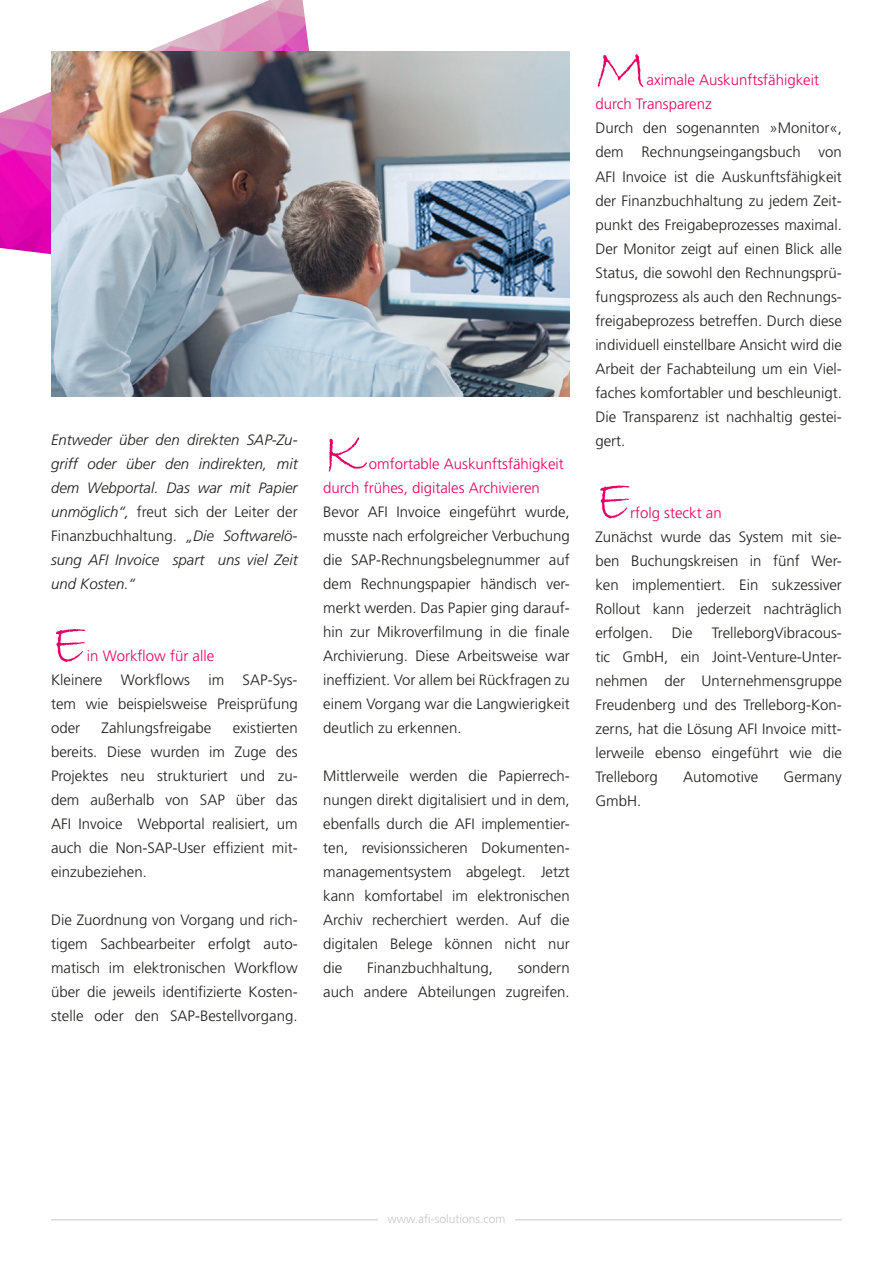
<style>
.page{position:relative;width:893px;height:1263px;background:#fff}
.page>*{position:absolute;margin:0;border:0;box-sizing:border-box;transform-origin:0 0}
.t1{font:60px "Bradley Hand ITC";color:#e60064}
.t2{font:300 15px/24px "Frutiger LT Std";color:#1d1d1b;text-align:justify}
.t3{font:italic 300 15px/24px "Frutiger LT Std";color:#1d1d1b;text-align:justify}
.t4{font:300 15px/24px "Frutiger LT Std";color:#e60064}
.t5{font:300 12px "Frutiger LT Std";color:#c7c7c6}
.s1{font-style:normal}
</style>
<div class="page">
<img style="left:0;top:0;width:310px;height:255px">
<hr style="left:51px;top:1219px;width:791px;height:1px;background:#c7c7c6">
<div style="left:378px;top:1214px;width:136px;height:14px;background:#fff"></div>
<img style="left:51px;top:51px;width:519px;height:346px">
<p class="t3" style="left:51px;top:428px;width:248px">Entweder über den direkten SAP-Zu&shy;griff oder über den indirekten, mit dem Webportal. Das war mit Papier unmöglich“, <span class="s1">freut sich der Leiter der Finanzbuchhaltung.</span> „Die Softwarelö&shy;sung AFI Invoice spart uns viel Zeit und Kosten.“</p>
<h1 class="t1" style="left:51px;top:606px;width:37px">E</h1>
<p class="t4" style="left:87px;top:644px;width:129px">in Workflow für alle</p>
<p class="t2" style="left:51px;top:668px;width:248px">Kleinere Workflows im SAP-Sys&shy;tem wie beispielsweise Preisprüfung oder</p>
<p class="t2" style="left:102px;top:716px;width:111px">Zahlungsfreigabe</p>
<p class="t2" style="left:51px;top:716px;width:248px;text-indent:182px">existierten bereits. Diese wurden im Zuge des Projektes neu strukturiert und zu&shy;dem außerhalb von SAP über das AFI Invoice Webportal realisiert, um auch die Non-SAP-User effizient mit&shy;einzubeziehen.</p>
<p class="t2" style="left:51px;top:908px;width:248px">Die Zuordnung von Vorgang und rich&shy;tigem Sachbearbeiter erfolgt auto&shy;matisch im elektronischen Workflow über die jeweils identifizierte Kosten&shy;stelle oder den SAP-Bestellvorgang.</p>
<h1 class="t1" style="left:323px;top:414px;width:45px">K</h1>
<p class="t4" style="left:323px;top:452px;width:242px;text-indent:46px">omfortable Auskunftsfähigkeit durch frühes, digitales Archivieren</p>
<p class="t2" style="left:323px;top:500px;width:248px">Bevor AFI Invoice eingeführt wurde, musste nach erfolgreicher Verbuchung die SAP-Rechnungsbelegnummer auf dem Rechnungspapier händisch ver&shy;merkt werden. Das Papier ging darauf&shy;hin zur Mikroverfilmung in die finale Archivierung. Diese Arbeitsweise war ineffizient. Vor allem bei Rückfragen zu einem Vorgang war die Langwierigkeit deutlich zu erkennen.</p>
<p class="t2" style="left:323px;top:764px;width:248px">Mittlerweile werden die Papierrech&shy;nungen direkt digitalisiert und in dem, ebenfalls durch die AFI implementier&shy;ten, revisionssicheren Dokumenten&shy;managementsystem abgelegt. Jetzt kann komfortabel im elektronischen Archiv recherchiert werden. Auf die digitalen Belege können nicht nur die</p>
<p class="t2" style="left:323px;top:956px;width:248px;text-align:right">sondern<br>auch andere Abteilungen zugreifen.</p>
<p class="t2" style="left:367px;top:956px;width:127px">Finanzbuchhaltung,</p>
<h1 class="t1" style="left:595px;top:30px;width:53px">M</h1>
<p class="t4" style="left:595px;top:69px;width:225px;text-indent:51px">aximale Auskunftsfähigkeit durch Transparenz</p>
<p class="t2" style="left:595px;top:117px;width:248px">Durch den sogenannten »Monitor«, dem Rechnungseingangsbuch von AFI Invoice ist die Auskunftsfähigkeit der Finanzbuchhaltung zu jedem Zeit&shy;punkt des Freigabeprozesses maximal.<br>Der Monitor zeigt auf einen Blick alle Status, die sowohl den Rechnungsprü&shy;fungsprozess als auch den Rechnungs&shy;freigabeprozess betreffen. Durch diese individuell einstellbare Ansicht wird die Arbeit der Fachabteilung um ein Viel&shy;faches komfortabler und beschleunigt.<br>Die Transparenz ist nachhaltig gestei&shy;gert.</p>
<h1 class="t1" style="left:595px;top:462px;width:37px">E</h1>
<p class="t4" style="left:630px;top:501px;width:93px">rfolg steckt an</p>
<p class="t2" style="left:595px;top:525px;width:248px">Zunächst wurde das System mit sie&shy;ben Buchungskreisen in fünf Wer&shy;ken implementiert. Ein sukzessiver Rollout kann jederzeit nachträglich erfolgen.</p>
<p class="t2" style="left:595px;top:621px;width:248px;text-indent:117px">TrelleborgVibracous&shy;tic GmbH, ein Joint-Venture-Unter&shy;nehmen der Unternehmensgruppe Freudenberg und des Trelleborg-Kon&shy;zerns, hat die Lösung AFI Invoice mitt&shy;lerweile ebenso eingeführt wie die Trelleborg</p>
<p class="t2" style="left:672px;top:621px;width:22px">Die</p>
<p class="t2" style="left:683px;top:765px;width:76px">Automotive</p>
<p class="t2" style="left:784px;top:765px;width:60px">Germany</p>
<p class="t2" style="left:595px;top:789px;width:47px">GmbH.</p>
<p class="t5" style="left:387px;top:1212px;width:120px">www.afi-solutions.com</p>
</div>
